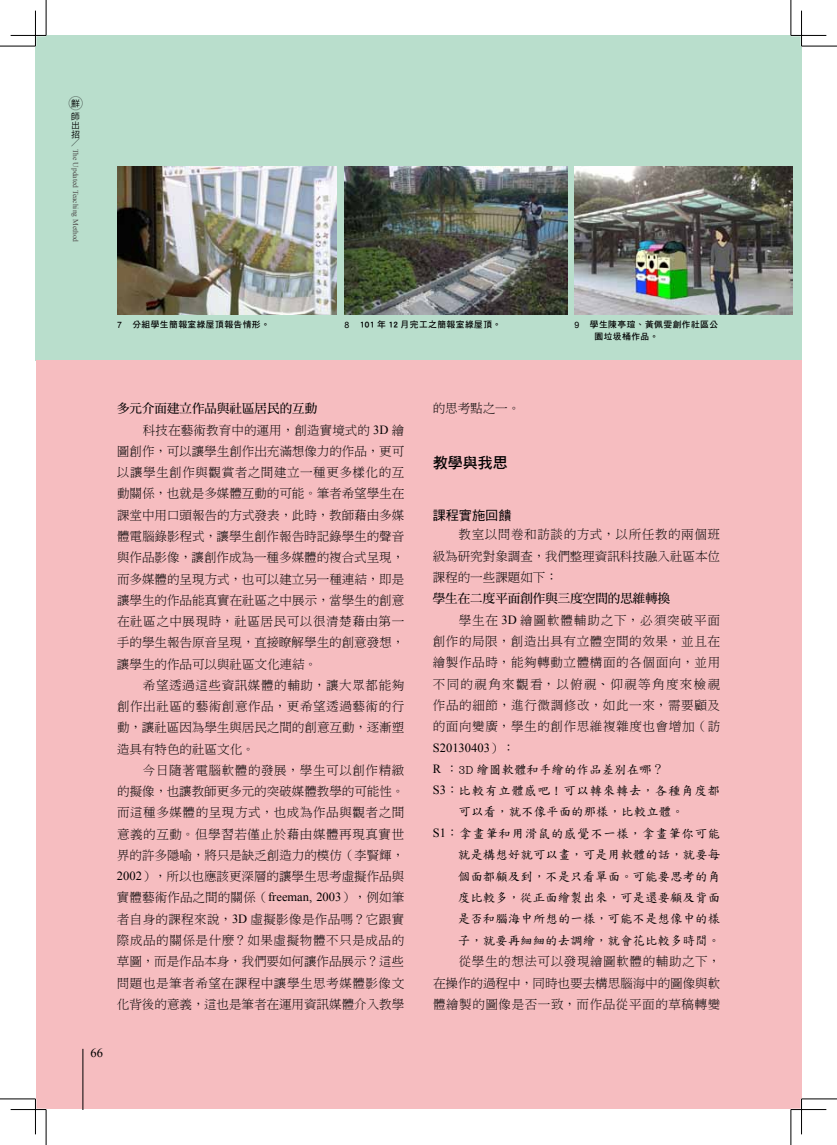
<style>
.page{position:relative;width:837px;height:1145px;background:#fff}
.page>*{position:absolute;margin:0;border:0;box-sizing:border-box;transform-origin:0 0}
.t1{font:15px "DF Hei Std W7";color:#000}
.t2{font:13.12px "DF Hei Std W5";color:#000}
.t3{font:12.5px/21.2px "DF Ming Lt HKP BF";color:#000;text-align:justify}
.t4{font:12.5px "DF Biao Kai Shu Std W5";color:#000}
.t5{font:12.5px "DF Ming Bd HKP BF";color:#000}
.t6{font:12.5px "DF Biao Kai Shu Std W5";letter-spacing:.055em;color:#000}
.t7{font:12.5px "DF Biao Kai Shu Std W5";letter-spacing:.05em;color:#000}
.t8{font:12.5px "Times New Roman";color:#000}
.t9{font:8.75px/11.2px "DF Hei Bd HKP BF";letter-spacing:.05em;color:#000}
.t10{font:8.75px/13.4px "DF Hei Md HKP BF";color:#000}
.t11{font:8.75px "P Ming Li U";color:#000}
.t12{font:7.5px "Times New Roman";color:#4c4948}
.s1{font-family:"Arial"}
.s2{font-family:"Times New Roman"}
.s3{font-family:"DF Ming Lt HKP BF"}
</style>
<div class="page">
<div style="left:35px;top:35px;width:766px;height:325px;background:#b9decc"></div>
<div style="left:36px;top:360px;width:765px;height:749px;background:#f6bdc0"></div>
<div style="left:69px;top:96px;width:13px;height:14px;border:1px solid #000;border-radius:50%"></div>
<hr style="left:83px;top:1048px;width:1px;height:61px;background:#000">
<img style="left:344px;top:167px;width:223px;height:148px">
<img style="left:574px;top:167px;width:218px;height:147px">
<img style="left:117px;top:167px;width:219px;height:147px">
<hr style="left:11px;top:1108px;width:35px;height:2px;background:#fff">
<hr style="left:790px;top:1108px;width:36px;height:2px;background:#fff">
<hr style="left:800px;top:11px;width:2px;height:35px;background:#fff">
<hr style="left:800px;top:1098px;width:2px;height:36px;background:#fff">
<hr style="left:0;top:46px;width:35px;height:1px;background:#000">
<hr style="left:801px;top:46px;width:35px;height:1px;background:#000">
<hr style="left:0;top:1098px;width:35px;height:1px;background:#000">
<hr style="left:801px;top:1098px;width:35px;height:1px;background:#000">
<hr style="left:46px;top:0;width:1px;height:35px;background:#000">
<hr style="left:46px;top:1109px;width:1px;height:35px;background:#000">
<hr style="left:790px;top:0;width:1px;height:35px;background:#000">
<hr style="left:790px;top:1109px;width:1px;height:35px;background:#000">
<hr style="left:11px;top:35px;width:35px;height:1px;background:#000">
<hr style="left:790px;top:35px;width:36px;height:1px;background:#000">
<hr style="left:11px;top:1109px;width:35px;height:1px;background:#000">
<hr style="left:790px;top:1109px;width:36px;height:1px;background:#000">
<hr style="left:35px;top:11px;width:1px;height:35px;background:#000">
<hr style="left:35px;top:1098px;width:1px;height:36px;background:#000">
<hr style="left:801px;top:11px;width:1px;height:35px;background:#000">
<hr style="left:801px;top:1098px;width:1px;height:36px;background:#000">
<p class="t10" style="left:71px;top:97px;width:10px">鮮師</p>
<p class="t10" style="left:71px;top:121px;width:10px;line-height:8.8px">出招</p>
<p class="t11" style="left:71px;top:138px;width:10px">／</p>
<p class="t12" style="left:81px;top:149px;width:95px;rotate:90deg">The Updated Teaching Method</p>
<p class="t9" style="left:117px;top:319px;width:154px"><span class="s1">7</span> 分組學生簡報室綠屋頂報告情形。</p>
<p class="t9" style="left:594px;top:319px;width:125px;text-indent:-20px"><span class="s1">9</span> 學生陳亭瑄、黃佩雯創作社區公園垃圾桶作品。</p>
<p class="t9" style="left:344px;top:319px;width:158px"><span class="s1">8</span> 101 年 12 月完工之簡報室綠屋頂。</p>
<p class="t5" style="left:117px;top:402px;width:201px">多元介面建立作品與社區居民的互動</p>
<p class="t3" style="left:117px;top:420px;width:289px;text-indent:26px">科技在藝術教育中的運用，創造實境式的 <span class="s2">3D</span> 繪圖創作，可以讓學生創作出充滿想像力的作品，更可以讓學生創作與觀賞者之間建立一種更多樣化的互動關係，也就是多媒體互動的可能。筆者希望學生在課堂中用口頭報告的方式發表，此時，教師藉由多媒體電腦錄影程式，讓學生創作報告時記錄學生的聲音與作品影像，讓創作成為一種多媒體的複合式呈現，而多媒體的呈現方式，也可以建立另一種連結，即是讓學生的作品能真實在社區之中展示，當學生的創意在社區之中展現時，社區居民可以很清楚藉由第一手的學生報告原音呈現，直接瞭解學生的創意發想，讓學生的作品可以與社區文化連結。</p>
<p class="t3" style="left:117px;top:675px;width:289px;text-indent:26px">希望透過這些資訊媒體的輔助，讓大眾都能夠創作出社區的藝術創意作品，更希望透過藝術的行動，讓社區因為學生與居民之間的創意互動，逐漸塑造具有特色的社區文化。</p>
<p class="t3" style="left:117px;top:760px;width:289px;text-indent:26px">今日隨著電腦軟體的發展，學生可以創作精緻的擬像，也讓教師更多元的突破媒體教學的可能性。而這種多媒體的呈現方式，也成為作品與觀者之間意義的互動。但學習若僅止於藉由媒體再現真實世界的許多隱喻，將只是缺乏創造力的模仿（李賢輝，<span class="s2">2002</span>），所以也應該更深層的讓學生思考虛擬作品與實體藝術作品之間的關係（<span class="s2">freeman, 2003</span>），例如筆者自身的課程來說，<span class="s2">3D</span> 虛擬影像是作品嗎？它跟實際成品的關係是什麼？如果虛擬物體不只是成品的草圖，而是作品本身，我們要如何讓作品展示？這些問題也是筆者希望在課程中讓學生思考媒體影像文化背後的意義，這也是筆者在運用資訊媒體介入教學</p>
<p class="t8" style="left:90px;top:1044px;width:14px">66</p>
<p class="t3" style="left:432px;top:398px;width:89px">的思考點之一。</p>
<p class="t1" style="left:432px;top:455px;width:76px">教學與我思</p>
<p class="t2" style="left:432px;top:508px;width:80px">課程實施回饋</p>
<p class="t3" style="left:432px;top:524px;width:289px;text-indent:26px">教室以問卷和訪談的方式，以所任教的兩個班級為研究對象調查，我們整理資訊科技融入社區本位課程的一些課題如下：</p>
<p class="t5" style="left:432px;top:592px;width:239px">學生在二度平面創作與三度空間的思維轉換</p>
<p class="t3" style="left:432px;top:610px;width:289px;text-indent:26px">學生在 <span class="s2">3D</span> 繪圖軟體輔助之下，必須突破平面創作的局限，創造出具有立體空間的效果，並且在繪製作品時，能夠轉動立體構面的各個面向，並用不同的視角來觀看，以俯視、仰視等角度來檢視作品的細節，進行微調修改，如此一來，需要顧及的面向變廣，學生的創作思維複雜度也會增加（訪</p>
<p class="t8" style="left:433px;top:739px;width:83px">S20130403<span class="s3">）：</span></p>
<p class="t4" style="left:433px;top:762px;width:233px"><span class="s2">R</span> <span class="s3">：</span>3D 繪圖軟體和手繪的作品差別在哪<span class="s3">？</span></p>
<p class="t6" style="left:433px;top:784px;width:288px"><span class="s2">S3</span><span class="s3">：</span>比較有立體感吧！可以轉來轉去，各種角度都</p>
<p class="t4" style="left:458px;top:805px;width:227px">可以看，就不像平面的那樣，比較立體。</p>
<p class="t7" style="left:433px;top:826px;width:289px"><span class="s2">S1</span><span class="s3">：</span>拿畫筆和用滑鼠的感覺不一樣，拿畫筆你可能</p>
<p class="t4" style="left:458px;top:848px;width:264px">就是構想好就可以畫，可是用軟體的話，就要每</p>
<p class="t4" style="left:458px;top:869px;width:264px">個面都顧及到，不是只看單面。可能要思考的角</p>
<p class="t4" style="left:458px;top:890px;width:264px">度比較多，從正面繪製出來，可是還要顧及背面</p>
<p class="t4" style="left:458px;top:912px;width:264px">是否和腦海中所想的一樣，可能不是想像中的樣</p>
<p class="t4" style="left:458px;top:933px;width:264px">子，就要再細細的去調繪，就會花比較多時間。</p>
<p class="t3" style="left:433px;top:951px;width:289px;text-indent:26px">從學生的想法可以發現繪圖軟體的輔助之下，在操作的過程中，同時也要去構思腦海中的圖像與軟體繪製的圖像是否一致，而作品從平面的草稿轉變</p>
</div>
